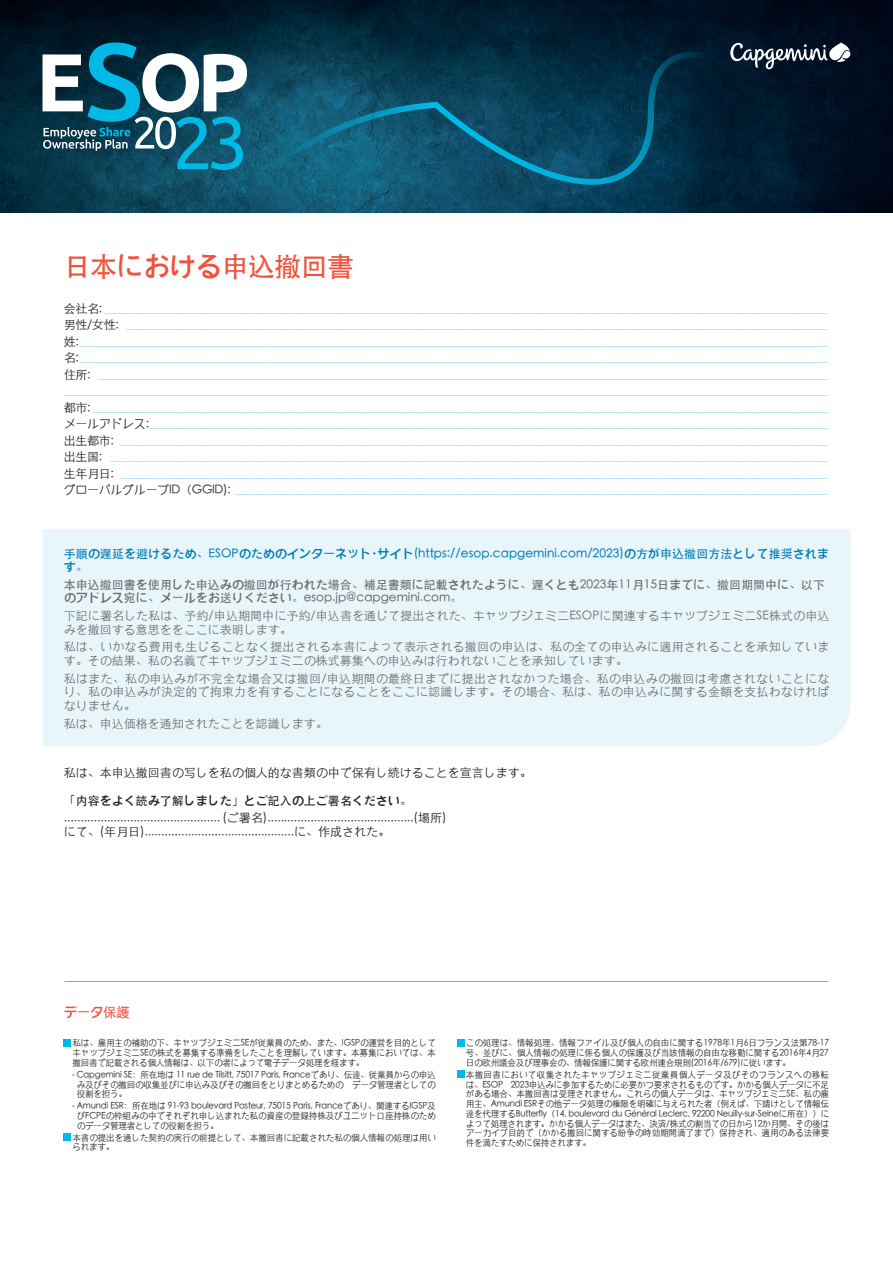
<style>
.page{position:relative;width:893px;height:1263px;background:#fff}
.page>*{position:absolute;margin:0;border:0;box-sizing:border-box;transform-origin:0 0}
.t1{font:500 27px "ST Heiti SC";letter-spacing:-.025em;color:#f0523c}
.t2{font:500 13.5px "ST Heiti SC";letter-spacing:-.025em;color:#f0523c}
.t3{font:300 12px "ST Heiti SC";letter-spacing:-.025em;color:#8ed7f2}
.t4{font:300 12px/13.5px "ST Heiti SC";letter-spacing:.005em;color:#6c6d70}
.t5{font:300 12px/13.5px "ST Heiti SC";color:#231f20}
.t6{font:500 12px/13.5px "ST Heiti SC";color:#6c6d70}
.t7{font:500 12px/13.5px "ST Heiti SC";letter-spacing:.005em;color:#007cb6}
.t8{font:500 12px "ST Heiti SC";color:#231f20}
.t9{font:300 9px/9.8px "ST Heiti SC";letter-spacing:-.025em;color:#231f20;text-align:justify;scale:.95 1}
.s1{color:#231f20}
.s2{font-family:"Koz Go Pr 6 N";font-weight:300}
</style>
<div class="page">
<img style="left:0;top:0;width:893px;height:213px">
<svg style="left:43px;top:43px;width:204px;height:127px"></svg>
<svg style="left:247px;top:52px;width:437px;height:144px"></svg>
<svg style="left:730px;top:43px;width:120px;height:26px"></svg>
<div style="left:43px;top:529px;width:807px;height:217px;background:#e8f6fc"></div>
<div style="left:64px;top:1039px;width:7px;height:7px;background:#00b9e7"></div>
<div style="left:64px;top:1133px;width:7px;height:7px;background:#00b9e7"></div>
<div style="left:457px;top:1039px;width:7px;height:7px;background:#00b9e7"></div>
<div style="left:457px;top:1071px;width:7px;height:7px;background:#00b9e7"></div>
<hr style="left:65px;top:981px;width:763px;height:1px;background:#7baed5">
<p class="t1" style="left:64px;top:252px;width:292px">日本における申込撤回書</p>
<p class="t3" style="left:64px;top:298px;width:763px"><span class="s1">会社名:</span>________________________________________________________________________________________________________________________________</p>
<p class="t3" style="left:64px;top:314px;width:763px"><span class="s1">男性/女性:</span>____________________________________________________________________________________________________________________________</p>
<p class="t3" style="left:64px;top:331px;width:763px"><span class="s1">姓:</span>____________________________________________________________________________________________________________________________________</p>
<p class="t3" style="left:64px;top:347px;width:763px"><span class="s1">名:</span>____________________________________________________________________________________________________________________________________</p>
<p class="t3" style="left:64px;top:364px;width:763px"><span class="s1">住所:</span>_________________________________________________________________________________________________________________________________</p>
<p class="t3" style="left:64px;top:380px;width:763px">______________________________________________________________________________________________________________________________________</p>
<p class="t3" style="left:64px;top:397px;width:763px"><span class="s1">都市:</span>__________________________________________________________________________________________________________________________________</p>
<p class="t3" style="left:64px;top:413px;width:763px"><span class="s1">メールアドレス:</span>________________________________________________________________________________________________________________________</p>
<p class="t3" style="left:64px;top:430px;width:763px"><span class="s1">出生都市:</span>_____________________________________________________________________________________________________________________________</p>
<p class="t3" style="left:64px;top:446px;width:763px"><span class="s1">出生国:</span>_______________________________________________________________________________________________________________________________</p>
<p class="t3" style="left:64px;top:463px;width:763px"><span class="s1">生年月日:</span>_____________________________________________________________________________________________________________________________</p>
<p class="t3" style="left:64px;top:479px;width:763px"><span class="s1">グローバルグループID（GGID):</span>_________________________________________________________________________________________________________</p>
<p class="t7" style="left:64px;top:546px;width:767px">手順の遅延を避けるため、ESOPのためのインターネット<span class="s2">・</span>サイト(https://esop.capgemini.com/2023)の方が申込撤回方法として推奨されます。</p>
<p class="t6" style="left:64px;top:578px;width:763px">本申込撤回書を使用した申込みの撤回が行われた場合、補足書類に記載されたように、遅くとも2023年11月15日までに、撤回期間中に、以下のアドレス宛に、メールをお送りください。esop.jp@capgemini.com。</p>
<p class="t4" style="left:64px;top:608px;width:767px">下記に署名した私は、予約/申込期間中に予約/申込書を通じて提出された、キャップジェミニESOPに関連するキャップジェミニSE株式の申込みを撤回する意思ををここに表明します。</p>
<p class="t4" style="left:64px;top:639px;width:767px">私は、いかなる費用も生じることなく提出される本書によって表示される撤回の申込は、私の全ての申込みに適用されることを承知しています。その結果、私の名義でキャップジェミニの株式募集への申込みは行われないことを承知しています。</p>
<p class="t4" style="left:64px;top:670px;width:767px;text-align:justify">私はまた、私の申込みが不完全な場合又は撤回/申込期間の最終日までに提出されなかった場合、私の申込みの撤回は考慮されないことになり、私の申込みが決定的で拘束力を有することになることをここに認識します。その場合、私は、私の申込みに関する金額を支払わなければなりません。</p>
<p class="t4" style="left:64px;top:715px;width:265px">私は、申込価格を通知されたことを認識します。</p>
<p class="t5" style="left:64px;top:765px;width:470px">私は、本申込撤回書の写しを私の個人的な書類の中で保有し続けることを宣言します。</p>
<p class="t8" style="left:64px;top:793px;width:350px">「内容をよく読み了解しました」とご記入の上ご署名ください。</p>
<p class="t5" style="left:64px;top:810px;width:384px">............................................... (ご署名)............................................(場所)にて、(年月日).............................................に、作成された。</p>
<p class="t2" style="left:64px;top:1005px;width:68px">データ保護</p>
<p class="t9" style="left:73px;top:1037px;width:384px">私は、雇用主の補助の下、キャップジェミニSEが従業員のため、また、IGSPの運営を目的としてキャップジェミニSEの株式を募集する準備をしたことを理解しています。本募集においては、本撤回書で記載される個人情報は、以下の者によって電子データ処理を経ます。</p>
<p class="t9" style="left:77px;top:1069px;width:379px;text-indent:-5px">- Capgemini SE：所在地は 11 rue de Tilsitt, 75017 Paris, Franceであり、伝達、従業員からの申込み及びその撤回の収集並びに申込み及びその撤回をとりまとめるための データ管理者としての役割を担う。</p>
<p class="t9" style="left:77px;top:1100px;width:379px;text-indent:-5px">- Amundi ESR：所在地は 91-93 boulevard Pasteur, 75015 Paris, Franceであり、関連するIGSP及びFCPEの枠組みの中でそれぞれ申し込まれた私の資産の登録持株及びユニット口座持株のためのデータ管理者としての役割を担う。</p>
<p class="t9" style="left:73px;top:1131px;width:384px">本書の提出を通した契約の実行の前提として、本撤回書に記載された私の個人情報の処理は用いられます。</p>
<p class="t9" style="left:466px;top:1037px;width:384px">この処理は、情報処理、情報ファイル及び個人の自由に関する1978年1月6日フランス法第78-17号、並びに、個人情報の処理に係る個人の保護及び当該情報の自由な移動に関する2016年4月27日の欧州議会及び理事会の、情報保護に関する欧州連合規則(2016年/679)に従います。</p>
<p class="t9" style="left:466px;top:1069px;width:384px">本撤回書において収集されたキャップジェミニ従業員個人データ及びそのフランスへの移転は、ESOP 2023申込みに参加するために必要かつ要求されるものです。かかる個人データに不足がある場合、本撤回書は受理されません。これらの個人データは、キャップジェミニSE、私の雇用主、Amundi ESRその他データ処理の権限を明確に与えられた者（例えば、下請けとして情報伝達を代理するButterfly（14, boulevard du Général Leclerc, 92200 Neuilly-sur-Seineに所在））によって処理されます。かかる個人データはまた、決済/株式の割当ての日から12か月間、その後はアーカイブ目的で（かかる撤回に関する紛争の時効期間満了まで）保持され、適用のある法律要件を満たすために保持されます。</p>
</div>
